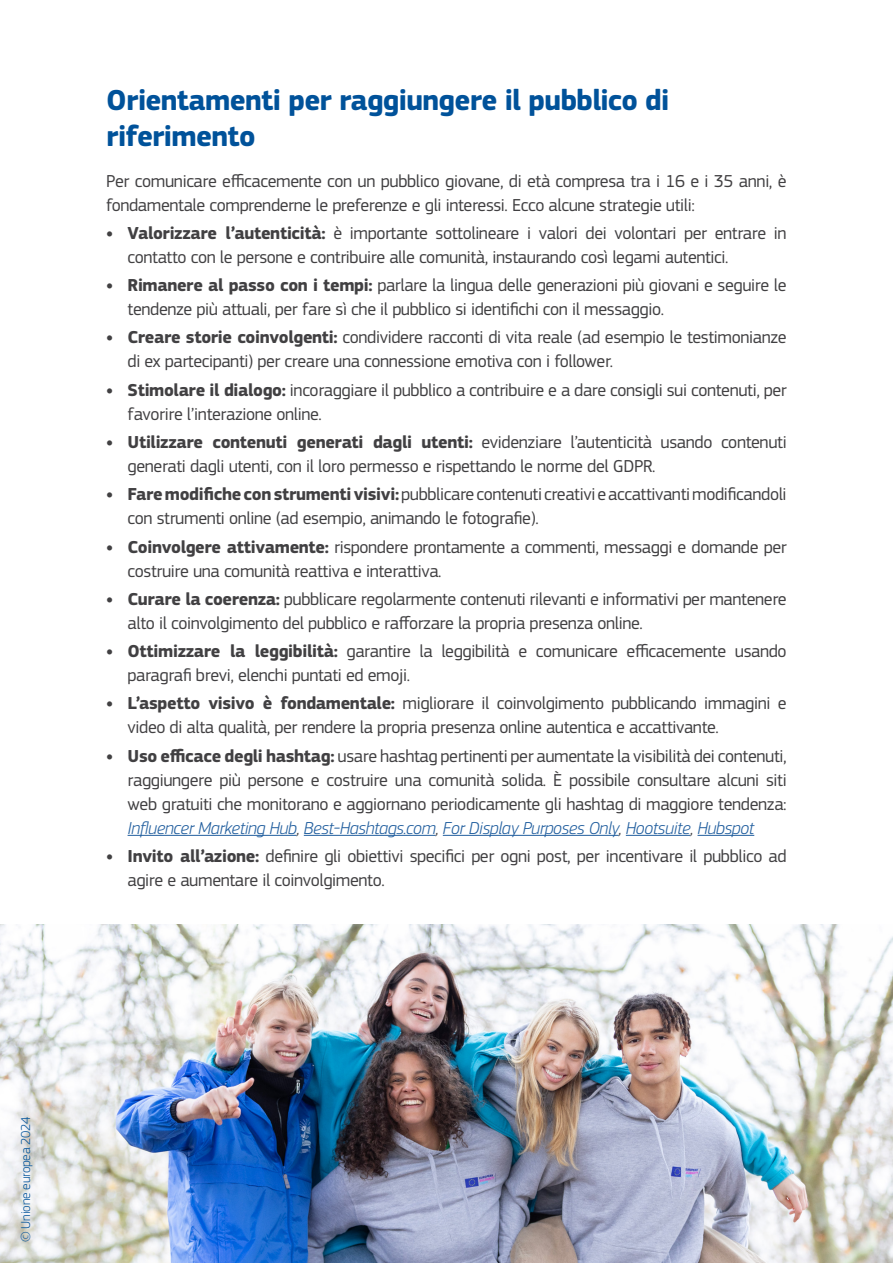
<style>
.page{position:relative;width:893px;height:1263px;background:#fff}
.page>*{position:absolute;margin:0;border:0;box-sizing:border-box;transform-origin:0 0}
.Heading_Preface__H1{font:700 30px/36px "EC Square Sans Pro";letter-spacing:-.025em;color:#00529a}
.Body_Copy_Bullets_LV1_80__Black__P{font:18px/24px "EC Square Sans Pro";letter-spacing:-.02em;color:#414042}
.Body_Copy_Normal_80__Black__P{font:18px/24px "EC Square Sans Pro";letter-spacing:-.02em;color:#414042}
.Heading_Preface__H1-2{font:300 13.5px "EC Square Sans Pro";letter-spacing:-.015em;color:#00529a}
.s1{font-weight:700}
.s2{font-weight:300;font-style:italic;color:#215e9e}
.s3{font-weight:300;font-style:italic}
</style>
<div class="page">
<hr style="left:128px;top:835px;width:169px;height:1px;background:#215e9e">
<hr style="left:304px;top:835px;width:132px;height:1px;background:#215e9e">
<hr style="left:443px;top:835px;width:176px;height:1px;background:#215e9e">
<hr style="left:626px;top:835px;width:64px;height:1px;background:#215e9e">
<hr style="left:697px;top:835px;width:57px;height:1px;background:#215e9e">
<img style="left:0;top:925px;width:893px;height:338px">
<h1 class="Heading_Preface__H1" style="left:106px;top:83px;width:564px">Orientamenti per raggiungere il pubblico di riferimento</h1>
<p class="Body_Copy_Normal_80__Black__P" style="left:106px;top:169px;width:682px">Per comunicare efficacemente con un pubblico giovane, di età compresa tra i 16 e i 35 anni, è fondamentale comprenderne le preferenze e gli interessi. Ecco alcune strategie utili:</p>
<p class="Body_Copy_Bullets_LV1_80__Black__P" style="left:128px;top:221px;width:661px;text-indent:-21px"><span class="s1">• Valorizzare l’autenticità:</span> è importante sottolineare i valori dei volontari per entrare in contatto con le persone e contribuire alle comunità, instaurando così legami autentici.</p>
<p class="Body_Copy_Bullets_LV1_80__Black__P" style="left:128px;top:273px;width:661px;text-indent:-21px"><span class="s1">• Rimanere al passo con i tempi:</span> parlare la lingua delle generazioni più giovani e seguire le tendenze più attuali, per fare sì che il pubblico si identifichi con il messaggio.</p>
<p class="Body_Copy_Bullets_LV1_80__Black__P" style="left:128px;top:326px;width:661px;text-indent:-21px"><span class="s1">• Creare storie coinvolgenti:</span> condividere racconti di vita reale (ad esempio le testimonianze di ex partecipanti) per creare una connessione emotiva con i follower.</p>
<p class="Body_Copy_Bullets_LV1_80__Black__P" style="left:128px;top:378px;width:661px;text-indent:-21px"><span class="s1">• Stimolare il dialogo:</span> incoraggiare il pubblico a contribuire e a dare consigli sui contenuti, per favorire l’interazione online.</p>
<p class="Body_Copy_Bullets_LV1_80__Black__P" style="left:128px;top:430px;width:661px;text-indent:-21px"><span class="s1">• Utilizzare contenuti generati dagli utenti:</span> evidenziare l’autenticità usando contenuti generati dagli utenti, con il loro permesso e rispettando le norme del GDPR.</p>
<p class="Body_Copy_Bullets_LV1_80__Black__P" style="left:128px;top:482px;width:661px;text-indent:-21px"><span class="s1">• Fare modifiche con strumenti visivi:</span> pubblicare contenuti creativi e accattivanti modificandoli con strumenti online (ad esempio, animando le fotografie).</p>
<p class="Body_Copy_Bullets_LV1_80__Black__P" style="left:128px;top:535px;width:661px;text-indent:-21px"><span class="s1">• Coinvolgere attivamente:</span> rispondere prontamente a commenti, messaggi e domande per costruire una comunità reattiva e interattiva.</p>
<p class="Body_Copy_Bullets_LV1_80__Black__P" style="left:128px;top:587px;width:661px;text-indent:-21px"><span class="s1">• Curare la coerenza:</span> pubblicare regolarmente contenuti rilevanti e informativi per mantenere alto il coinvolgimento del pubblico e rafforzare la propria presenza online.</p>
<p class="Body_Copy_Bullets_LV1_80__Black__P" style="left:128px;top:639px;width:661px;text-indent:-21px"><span class="s1">• Ottimizzare la leggibilità:</span> garantire la leggibilità e comunicare efficacemente usando paragrafi brevi, elenchi puntati ed emoji.</p>
<p class="Body_Copy_Bullets_LV1_80__Black__P" style="left:128px;top:691px;width:661px;text-indent:-21px"><span class="s1">• L’aspetto visivo è fondamentale:</span> migliorare il coinvolgimento pubblicando immagini e video di alta qualità, per rendere la propria presenza online autentica e accattivante.</p>
<p class="Body_Copy_Bullets_LV1_80__Black__P" style="left:128px;top:744px;width:661px;text-align:justify;text-indent:-21px"><span class="s1">• Uso efficace degli hashtag:</span> usare hashtag pertinenti per aumentate la visibilità dei contenuti, raggiungere più persone e costruire una comunità solida. È possibile consultare alcuni siti web gratuiti che monitorano e aggiornano periodicamente gli hashtag di maggiore tendenza:<br><span class="s2">Influencer Marketing Hub</span><span class="s3">,</span> <span class="s2">Best-Hashtags.com</span><span class="s3">,</span> <span class="s2">For Display Purposes Only</span><span class="s3">,</span> <span class="s2">Hootsuite</span><span class="s3">,</span> <span class="s2">Hubspot</span></p>
<p class="Body_Copy_Bullets_LV1_80__Black__P" style="left:128px;top:844px;width:661px;text-indent:-21px"><span class="s1">• Invito all’azione:</span> definire gli obiettivi specifici per ogni post, per incentivare il pubblico ad agire e aumentare il coinvolgimento.</p>
<h1 class="Heading_Preface__H1-2" style="left:18px;top:1242px;width:127px;rotate:-90deg">© Unione europea 2024</h1>
</div>
